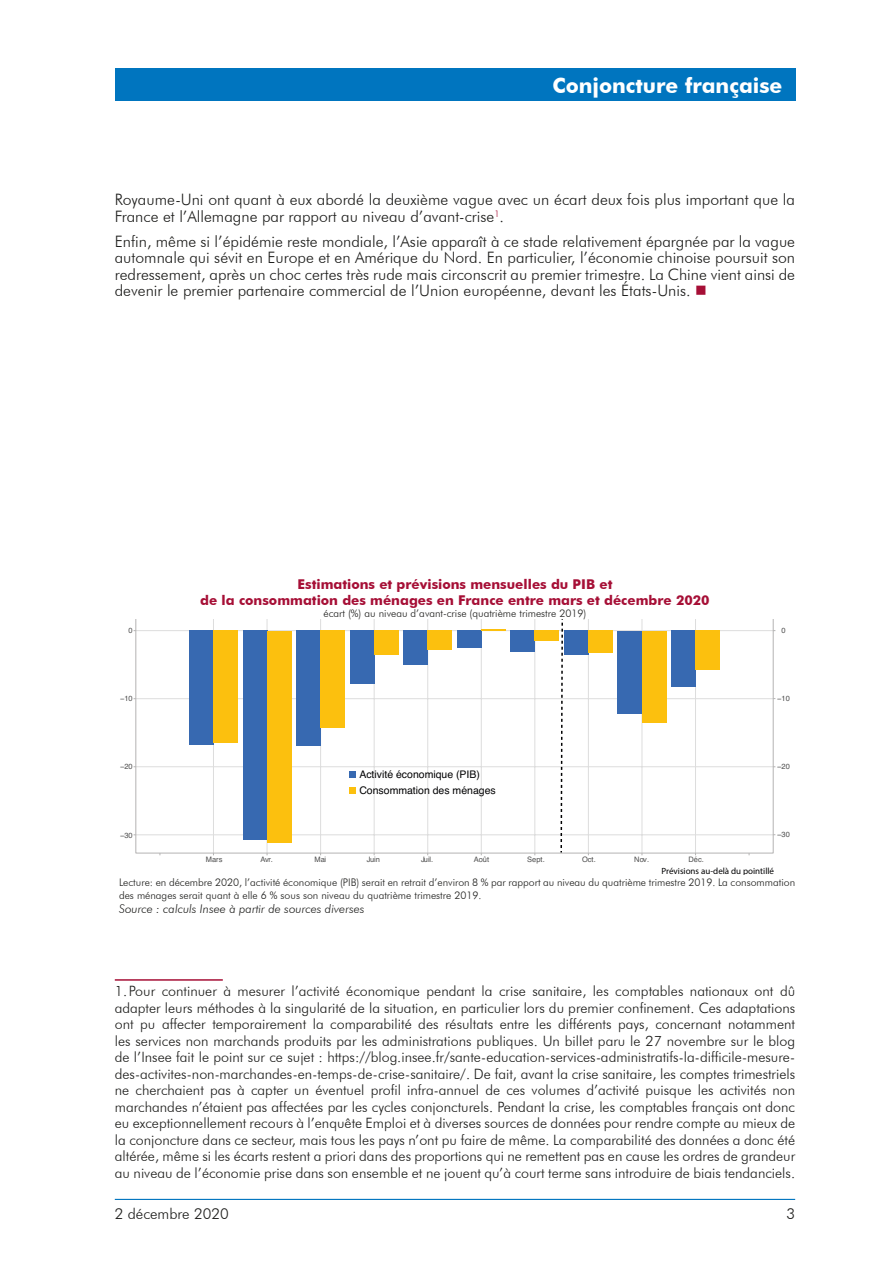
<style>
.page{position:relative;width:893px;height:1263px;background:#fff}
.page>*{position:absolute;margin:0;border:0;box-sizing:border-box;transform-origin:0 0}
.t1{font:700 21px "Futura BT";color:#fff}
.t2{font:300 15.75px/16.5px "Futura BT";color:#1d1d1b}
.t3{font:300 15px "Futura BT";color:#1d1d1b}
.t4{font:300 14.25px/16.5px "Futura BT";color:#1d1d1b;text-align:justify}
.t5{font:700 13.5px/16.2px "Futura BT";color:#a60f36;text-align:center}
.t6{font:italic 300 12px "Futura BT";color:#1d1d1b}
.t7{font:300 10.5px/12.6px "Futura BT";color:#1d1d1b}
.t8{font:10.5px/16px "Helvetica";color:#020203}
.t9{font:9px "Myriad Pro";color:#020203}
.t10{font:7.5px "Helvetica";color:#4e4e4e}
.s1{color:#a60f36}
</style>
<div class="page">
<div style="left:115px;top:69px;width:680px;height:32px;background:#0075bf"></div>
<hr style="left:115px;top:1199px;width:680px;height:1px;background:#0075bf">
<hr style="left:115px;top:979px;width:108px;height:2px;background:#a60f36">
<svg style="left:135px;top:619px;width:639px;height:234px"></svg>
<div style="left:350px;top:771px;width:6px;height:7px;background:#3769b1"></div>
<div style="left:350px;top:787px;width:6px;height:7px;background:#fcc00e"></div>
<svg style="left:560px;top:619px;width:4px;height:233px"></svg>
<h1 class="t1" style="left:553px;top:73px;width:231px">Conjoncture française</h1>
<p class="t2" style="left:115px;top:191px;width:682px">Royaume-Uni ont quant à eux abordé la deuxième vague avec un écart deux fois plus important que la<br>France et l’Allemagne par rapport au niveau d’avant-crise<sup>1</sup>.</p>
<p class="t2" style="left:115px;top:233px;width:682px;text-align:justify">Enfin, même si l’épidémie reste mondiale, l’Asie apparaît à ce stade relativement épargnée par la vague automnale qui sévit en Europe et en Amérique du Nord. En particulier, l’économie chinoise poursuit son redressement, après un choc certes très rude mais circonscrit au premier trimestre. La Chine vient ainsi de devenir le premier partenaire commercial de l’Union européenne, devant les États-Unis. <span class="s1">■</span></p>
<p class="t5" style="left:200px;top:576px;width:511px">Estimations et prévisions mensuelles du PIB et<br>de la consommation des ménages en France entre mars et décembre 2020</p>
<p class="t7" style="left:323px;top:607px;width:264px">écart (%) au niveau d’avant-crise (quatrième trimestre 2019)</p>
<p class="t10" style="left:128px;top:625px;width:6px">0</p>
<p class="t10" style="left:781px;top:625px;width:6px">0</p>
<p class="t10" style="left:120px;top:693px;width:14px">−10</p>
<p class="t10" style="left:777px;top:693px;width:14px">−10</p>
<p class="t10" style="left:120px;top:761px;width:14px">−20</p>
<p class="t8" style="left:359px;top:766px;width:138px">Activité économique (PIB)<br>Consommation des ménages</p>
<p class="t10" style="left:777px;top:761px;width:14px">−20</p>
<p class="t10" style="left:120px;top:829px;width:14px">−30</p>
<p class="t10" style="left:777px;top:829px;width:14px">−30</p>
<p class="t10" style="left:206px;top:854px;width:18px">Mars</p>
<p class="t10" style="left:260px;top:854px;width:14px">Avr.</p>
<p class="t10" style="left:315px;top:854px;width:13px">Mai</p>
<p class="t10" style="left:367px;top:854px;width:15px">Juin</p>
<p class="t10" style="left:421px;top:854px;width:14px">Juil.</p>
<p class="t10" style="left:474px;top:854px;width:17px">Août</p>
<p class="t10" style="left:527px;top:854px;width:19px">Sept.</p>
<p class="t10" style="left:582px;top:854px;width:15px">Oct.</p>
<p class="t10" style="left:634px;top:854px;width:16px">Nov.</p>
<p class="t10" style="left:688px;top:854px;width:17px">Déc.</p>
<p class="t9" style="left:662px;top:866px;width:114px">Prévisions au-delà du pointillé</p>
<p class="t7" style="left:119px;top:876px;width:678px">Lecture: en décembre 2020, l’activité économique (PIB) serait en retrait d’environ 8 % par rapport au niveau du quatrième trimestre 2019. La consommation des ménages serait quant à elle 6 % sous son niveau du quatrième trimestre 2019.</p>
<p class="t6" style="left:119px;top:901px;width:247px">Source : calculs Insee à partir de sources diverses</p>
<p class="t4" style="left:115px;top:983px;width:682px">1.Pour continuer à mesurer l’activité économique pendant la crise sanitaire, les comptables nationaux ont dû adapter leurs méthodes à la singularité de la situation, en particulier lors du premier confinement. Ces adaptations ont pu affecter temporairement la comparabilité des résultats entre les différents pays, concernant notamment les services non marchands produits par les administrations publiques. Un billet paru le 27 novembre sur le blog de l’Insee fait le point sur ce sujet : https://blog.insee.fr/sante-education-services-administratifs-la-difficile-mesure&shy;des-activites-non-marchandes-en-temps-de-crise-sanitaire/. De fait, avant la crise sanitaire, les comptes trimestriels ne cherchaient pas à capter un éventuel profil infra-annuel de ces volumes d’activité puisque les activités non marchandes n’étaient pas affectées par les cycles conjoncturels. Pendant la crise, les comptables français ont donc eu exceptionnellement recours à l’enquête Emploi et à diverses sources de données pour rendre compte au mieux de la conjoncture dans ce secteur, mais tous les pays n’ont pu faire de même. La comparabilité des données a donc été altérée, même si les écarts restent a priori dans des proportions qui ne remettent pas en cause les ordres de grandeur au niveau de l’économie prise dans son ensemble et ne jouent qu’à court terme sans introduire de biais tendanciels.</p>
<p class="t3" style="left:115px;top:1205px;width:115px">2 décembre 2020</p>
<p class="t3" style="left:786px;top:1205px;width:10px">3</p>
</div>
